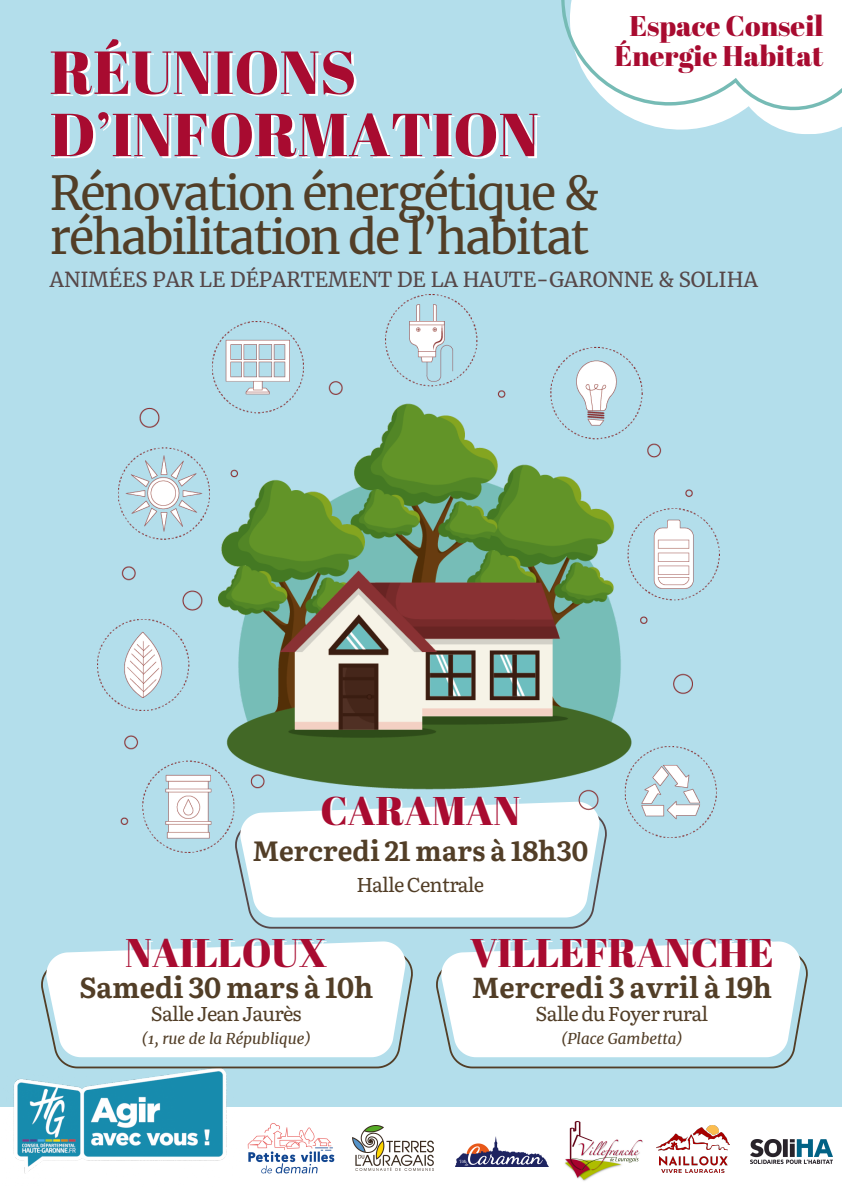
<style>
.page{position:relative;width:842px;height:1191px;background:#fff}
.page>*{position:absolute;margin:0;border:0;box-sizing:border-box;transform-origin:0 0}
.t1{font:60.5px "Abril Fatface";color:#a80b30}
.t2{font:46.3px/43.5px "Merriweather";letter-spacing:-.04em;color:#523e27}
.t3{font:40px "Abril Fatface";color:#a80b30}
.t4{font:700 28.8px "Literata";color:#523e27}
.t5{font:28.5px "Abril Fatface";color:#a80b30}
.t6{font:700 27.8px "Literata";color:#523e27}
.t7{font:20.4px "Merriweather";color:#564748}
.t8{font:20px "Literata";letter-spacing:-.04em;color:#523e27}
.t9{font:italic 15px "Merriweather";color:#523e27}
</style>
<div class="page">
<div style="left:0;top:0;width:842px;height:1190px;background:#b3deeb"></div>
<div style="left:0;top:1106px;width:842px;height:84px;background:#fff"></div>
<img style="left:656px;top:1125px;width:73px;height:47px">
<img style="left:565px;top:1121px;width:78px;height:60px">
<img style="left:247px;top:1123px;width:88px;height:51px">
<img style="left:352px;top:1125px;width:81px;height:45px">
<img style="left:455px;top:1136px;width:93px;height:30px">
<img style="left:0;top:1068px;width:240px;height:106px">
<img style="left:750px;top:1139px;width:83px;height:24px">
<svg style="left:41px;top:956px;width:372px;height:112px"></svg>
<svg style="left:46px;top:941px;width:359px;height:116px;fill:#fff"></svg>
<svg style="left:436px;top:956px;width:372px;height:112px"></svg>
<svg style="left:441px;top:941px;width:359px;height:116px;fill:#fff"></svg>
<svg style="left:236px;top:852px;width:368px;height:76px"></svg>
<div style="left:240px;top:852px;width:359px;height:65px;background:#fff"></div>
<svg style="left:561px;top:0;width:281px;height:134px"></svg>
<img style="left:98px;top:294px;width:621px;height:558px">
<h3 class="t1" style="left:50px;top:30px;width:308px">RÉUNIONS</h3>
<h3 class="t1" style="left:50px;top:92px;width:491px">D’INFORMATION</h3>
<p class="t2" style="left:50px;top:172px;width:550px">Rénovation énergétique &amp; réhabilitation de l’habitat</p>
<p class="t5" style="left:629px;top:6px;width:195px">Espace Conseil</p>
<p class="t5" style="left:615px;top:35px;width:210px">Énergie Habitat</p>
<p class="t7" style="left:50px;top:267px;width:709px">ANIMÉES PAR LE DÉPARTEMENT DE LA HAUTE-GARONNE &amp; SOLIHA</p>
<h4 class="t3" style="left:320px;top:782px;width:201px">CARAMAN</h4>
<p class="t6" style="left:252px;top:828px;width:337px">Mercredi 21 mars à 18h30</p>
<p class="t8" style="left:356px;top:868px;width:129px">Halle Centrale</p>
<p class="t3" style="left:125px;top:924px;width:204px">NAILLOUX</p>
<h4 class="t3" style="left:470px;top:924px;width:305px">VILLEFRANCHE</h4>
<p class="t4" style="left:79px;top:964px;width:295px">Samedi 30 mars à 10h</p>
<h4 class="t8" style="left:151px;top:997px;width:152px">Salle Jean Jaurès</h4>
<p class="t9" style="left:142px;top:1029px;width:171px">(1, rue de la République)</p>
<p class="t4" style="left:472px;top:964px;width:302px">Mercredi 3 avril à 19h</p>
<p class="t8" style="left:536px;top:997px;width:174px">Salle du Foyer rural</p>
<p class="t9" style="left:561px;top:1029px;width:123px">(Place Gambetta)</p>
</div>
